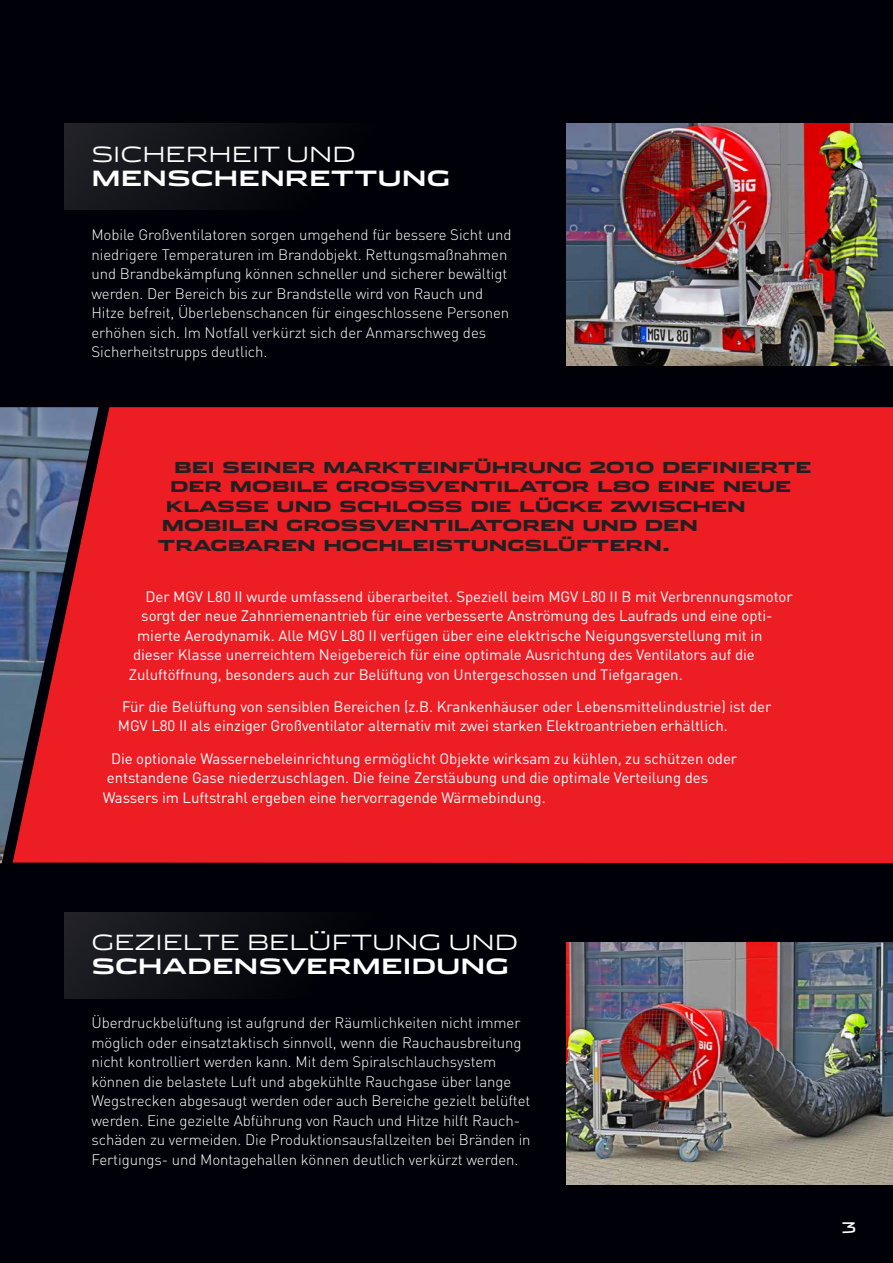
<style>
.page{position:relative;width:893px;height:1263px;background:#000008}
.page>*{position:absolute;margin:0;border:0;box-sizing:border-box;transform-origin:0 0}
.t1{font:300 21px "Stainless Ext";color:#fff}
.t2{font:700 21px "Stainless Extended";color:#fff}
.t3{font:300 15px/19.5px "DIN Pro";letter-spacing:-.005em;color:#fff}
.t4{font:15px/19.5px "DIN Pro";letter-spacing:-.005em;color:#fff}
.t5{font:900 15px "Stainless Ext";color:#231f20}
.t6{font:14.7px "Stainless Ext";color:#fff}
</style>
<div class="page">
<div style="left:99px;top:407px;width:794px;height:456px;background:#ed1d24"></div>
<img style="left:0;top:407px;width:99px;height:456px">
<div style="left:64px;top:123px;width:371px;height:87px;background:linear-gradient(to right,#1d1d24,#000002)"></div>
<img style="left:567px;top:123px;width:326px;height:243px">
<div style="left:64px;top:912px;width:371px;height:86px;background:linear-gradient(to right,#1d1d24,#000002)"></div>
<img style="left:567px;top:942px;width:326px;height:243px">
<h1 class="t1" style="left:91px;top:141px;width:266px">SICHERHEIT UND</h1>
<h1 class="t2" style="left:91px;top:164px;width:361px">MENSCHENRETTUNG</h1>
<p class="t3" style="left:91px;top:224px;width:422px">Mobile Großventilatoren sorgen umgehend für bessere Sicht und niedrigere Temperaturen im Brandobjekt. Rettungsmaßnahmen und Brandbekämpfung können schneller und sicherer bewältigt werden. Der Bereich bis zur Brandstelle wird von Rauch und Hitze befreit, Überlebenschancen für eingeschlossene Personen erhöhen sich. Im Notfall verkürzt sich der Anmarschweg des Sicherheitstrupps deutlich.</p>
<p class="t5" style="left:174px;top:458px;width:639px">BEI SEINER MARKTEINFÜHRUNG 2010 DEFINIERTE</p>
<p class="t5" style="left:170px;top:478px;width:623px">DER MOBILE GROSSVENTILATOR L80 EINE NEUE</p>
<p class="t5" style="left:166px;top:497px;width:581px">KLASSE UND SCHLOSS DIE LÜCKE ZWISCHEN</p>
<p class="t5" style="left:162px;top:517px;width:538px">MOBILEN GROSSVENTILATOREN UND DEN</p>
<p class="t5" style="left:158px;top:536px;width:514px">TRAGBAREN HOCHLEISTUNGSLÜFTERN.</p>
<p class="t4" style="left:145px;top:586px;width:649px">Der MGV L80 II wurde umfassend überarbeitet. Speziell beim MGV L80 II B mit Verbrennungsmotor</p>
<p class="t4" style="left:141px;top:605px;width:633px">sorgt der neue Zahnriemenantrieb für eine verbesserte Anströmung des Laufrads und eine opti-</p>
<p class="t4" style="left:137px;top:625px;width:627px">mierte Aerodynamik. Alle MGV L80 II verfügen über eine elektrische Neigungsverstellung mit in</p>
<p class="t4" style="left:133px;top:644px;width:623px">dieser Klasse unerreichtem Neigebereich für eine optimale Ausrichtung des Ventilators auf die</p>
<p class="t4" style="left:129px;top:664px;width:555px">Zuluftöffnung, besonders auch zur Belüftung von Untergeschossen und Tiefgaragen.</p>
<p class="t4" style="left:118px;top:696px;width:655px">Für die Belüftung von sensiblen Bereichen (z.B. Krankenhäuser oder Lebensmittelindustrie) ist der<br>MGV L80 II als einziger Großventilator alternativ mit zwei starken Elektroantrieben erhältlich.</p>
<p class="t4" style="left:103px;top:748px;width:636px;text-indent:8px">Die optionale Wassernebeleinrichtung ermöglicht Objekte wirksam zu kühlen, zu schützen oder entstandene Gase niederzuschlagen. Die feine Zerstäubung und die optimale Verteilung des<br>Wassers im Luftstrahl ergeben eine hervorragende Wärmebindung.</p>
<h1 class="t1" style="left:91px;top:930px;width:428px">GEZIELTE BELÜFTUNG UND</h1>
<h1 class="t2" style="left:91px;top:952px;width:420px">SCHADENSVERMEIDUNG</h1>
<p class="t3" style="left:91px;top:1012px;width:441px">Überdruckbelüftung ist aufgrund der Räumlichkeiten nicht immer möglich oder einsatztaktisch sinnvoll, wenn die Rauchausbreitung nicht kontrolliert werden kann. Mit dem Spiralschlauchsystem können die belastete Luft und abgekühlte Rauchgase über lange Wegstrecken abgesaugt werden oder auch Bereiche gezielt belüftet werden. Eine gezielte Abführung von Rauch und Hitze hilft Rauch&shy;schäden zu vermeiden. Die Produktionsausfallzeiten bei Bränden in Fertigungs- und Montagehallen können deutlich verkürzt werden.</p>
<p class="t6" style="left:842px;top:1219px;width:16px">3</p>
</div>
